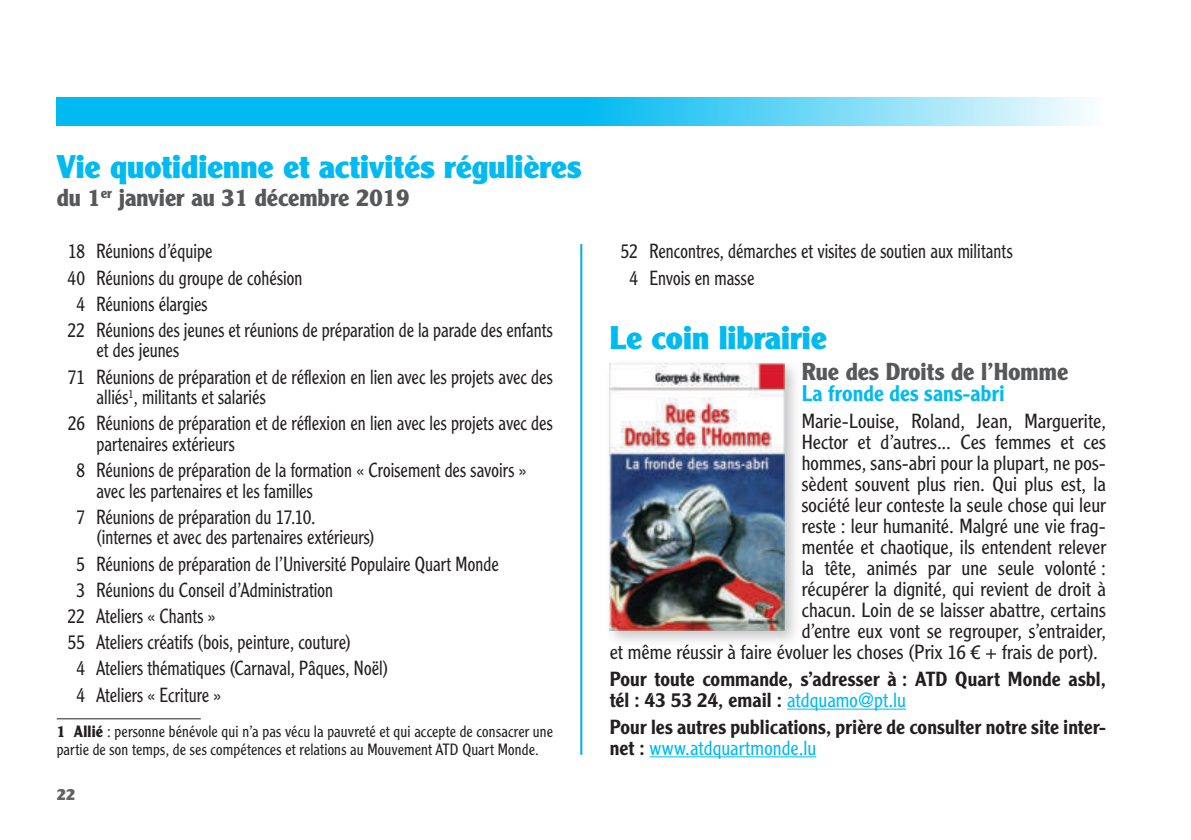
<style>
.page{position:relative;width:1191px;height:840px;background:#fff}
.page>*{position:absolute;margin:0;border:0;box-sizing:border-box;transform-origin:0 0}
.t1{font:900 32px "Clearface Gothic LT Std";color:#00baf1}
.t2{font:700 24px "Clearface Gothic LT Std";color:#57585a}
.t3{font:500 22px "Clearface Gothic LT Std";color:#00baf1}
.t4{font:300 20px/26.2px "Clearface Gothic LT Std";color:#231f20;scale:.9 1}
.t5{font:300 20px "Clearface Gothic LT Std";color:#231f20}
.t6{font:500 20px/21px "Clearface Gothic LT Std";color:#231f20}
.t7{font:300 16px/18px "Clearface Gothic LT Std";letter-spacing:.01em;color:#231f20;scale:.96 1}
.t8{font:900 16px "Clearface Gothic LT Std";color:#636366}
.s1{font-weight:700}
.s2{font-weight:300;color:#00baf1}
</style>
<div class="page">
<svg style="left:57px;top:98px;width:1031px;height:28px;background:#3ccaf4"></svg>
<hr style="left:57px;top:718px;width:144px;height:1px;background:#231f20">
<hr style="left:580px;top:244px;width:2px;height:510px;background:#00aeef">
<hr style="left:787px;top:708px;width:119px;height:1px;background:#00baf1">
<hr style="left:649px;top:756px;width:167px;height:1px;background:#00baf1">
<div style="left:604px;top:357px;width:198px;height:290px;background:#231f20;opacity:.25"></div>
<img style="left:609px;top:363px;width:175px;height:267px">
<h1 class="t1" style="left:57px;top:148px;width:526px">Vie quotidienne et activités régulières</h1>
<p class="t2" style="left:57px;top:183px;width:354px">du 1<sup>er</sup> janvier au 31 décembre 2019</p>
<p class="t4" style="left:68px;top:238px;width:162px">18 Réunions d’équipe</p>
<p class="t4" style="left:67px;top:264px;width:262px">40 Réunions du groupe de cohésion</p>
<p class="t4" style="left:76px;top:291px;width:147px">4 Réunions élargies</p>
<p class="t4" style="left:68px;top:317px;width:540px">22 Réunions des jeunes et réunions de préparation de la parade des enfants</p>
<p class="t4" style="left:68px;top:337px;width:540px;text-indent:28px">et des jeunes<br>71 Réunions de préparation et de réflexion en lien avec les projets avec des</p>
<p class="t4" style="left:68px;top:384px;width:540px;text-indent:28px">alliés<sup>1</sup>, militants et salariés<br>26 Réunions de préparation et de réflexion en lien avec les projets avec des</p>
<p class="t4" style="left:76px;top:431px;width:501px;text-indent:20px">partenaires extérieurs<br>8 Réunions de préparation de la formation « Croisement des savoirs »</p>
<p class="t4" style="left:76px;top:477px;width:267px;text-align:right">avec les partenaires et les familles<br>7 Réunions de préparation du 17.10.</p>
<p class="t4" style="left:96px;top:524px;width:310px">(internes et avec des partenaires extérieurs)</p>
<p class="t4" style="left:76px;top:550px;width:471px">5 Réunions de préparation de l’Université Populaire Quart Monde</p>
<p class="t4" style="left:76px;top:576px;width:287px">3 Réunions du Conseil d’Administration</p>
<p class="t4" style="left:68px;top:602px;width:166px">22 Ateliers « Chants »</p>
<p class="t4" style="left:68px;top:629px;width:316px">55 Ateliers créatifs (bois, peinture, couture)</p>
<p class="t4" style="left:76px;top:655px;width:348px">4 Ateliers thématiques (Carnaval, Pâques, Noël)</p>
<p class="t4" style="left:76px;top:681px;width:162px">4 Ateliers « Ecriture »</p>
<p class="t7" style="left:57px;top:722px;width:518px"><span class="s1">1 Allié</span> : personne bénévole qui n’a pas vécu la pauvreté et qui accepte de consacrer une partie de son temps, de ses compétences et relations au Mouvement ATD Quart Monde.</p>
<p class="t8" style="left:57px;top:785px;width:20px">22</p>
<p class="t4" style="left:629px;top:238px;width:427px;text-indent:-9px">52 Rencontres, démarches et visites de soutien aux militants<br>4 Envois en masse</p>
<h1 class="t1" style="left:609px;top:319px;width:219px">Le coin librairie</h1>
<p class="t2" style="left:801px;top:358px;width:268px">Rue des Droits de l’Homme</p>
<p class="t3" style="left:801px;top:385px;width:205px">La fronde des sans-abri</p>
<p class="t5" style="left:801px;top:410px;width:306px">Marie-Louise, Roland, Jean, Marguerite,</p>
<p class="t5" style="left:801px;top:431px;width:306px">Hector et d’autres... Ces femmes et ces</p>
<p class="t5" style="left:801px;top:452px;width:306px">hommes, sans-abri pour la plupart, ne pos-</p>
<p class="t5" style="left:801px;top:473px;width:306px">sèdent souvent plus rien. Qui plus est, la</p>
<p class="t5" style="left:801px;top:494px;width:306px">société leur conteste la seule chose qui leur</p>
<p class="t5" style="left:801px;top:515px;width:306px">reste : leur humanité. Malgré une vie frag-</p>
<p class="t5" style="left:801px;top:536px;width:306px">mentée et chaotique, ils entendent relever</p>
<p class="t5" style="left:801px;top:557px;width:306px">la tête, animés par une seule volonté :</p>
<p class="t5" style="left:801px;top:578px;width:306px">récupérer la dignité, qui revient de droit à</p>
<p class="t5" style="left:801px;top:599px;width:306px">chacun. Loin de se laisser abattre, certains</p>
<p class="t5" style="left:801px;top:620px;width:306px">d’entre eux vont se regrouper, s’entraider,</p>
<p class="t5" style="left:609px;top:641px;width:490px">et même réussir à faire évoluer les choses (Prix 16 € + frais de port).</p>
<p class="t6" style="left:609px;top:669px;width:498px">Pour toute commande, s’adresser à : ATD Quart Monde asbl, tél : 43 53 24, email : <span class="s2">atdquamo@pt.lu</span></p>
<p class="t6" style="left:609px;top:717px;width:498px">Pour les autres publications, prière de consulter notre site inter&shy;net : <span class="s2">www.atdquartmonde.lu</span></p>
</div>
